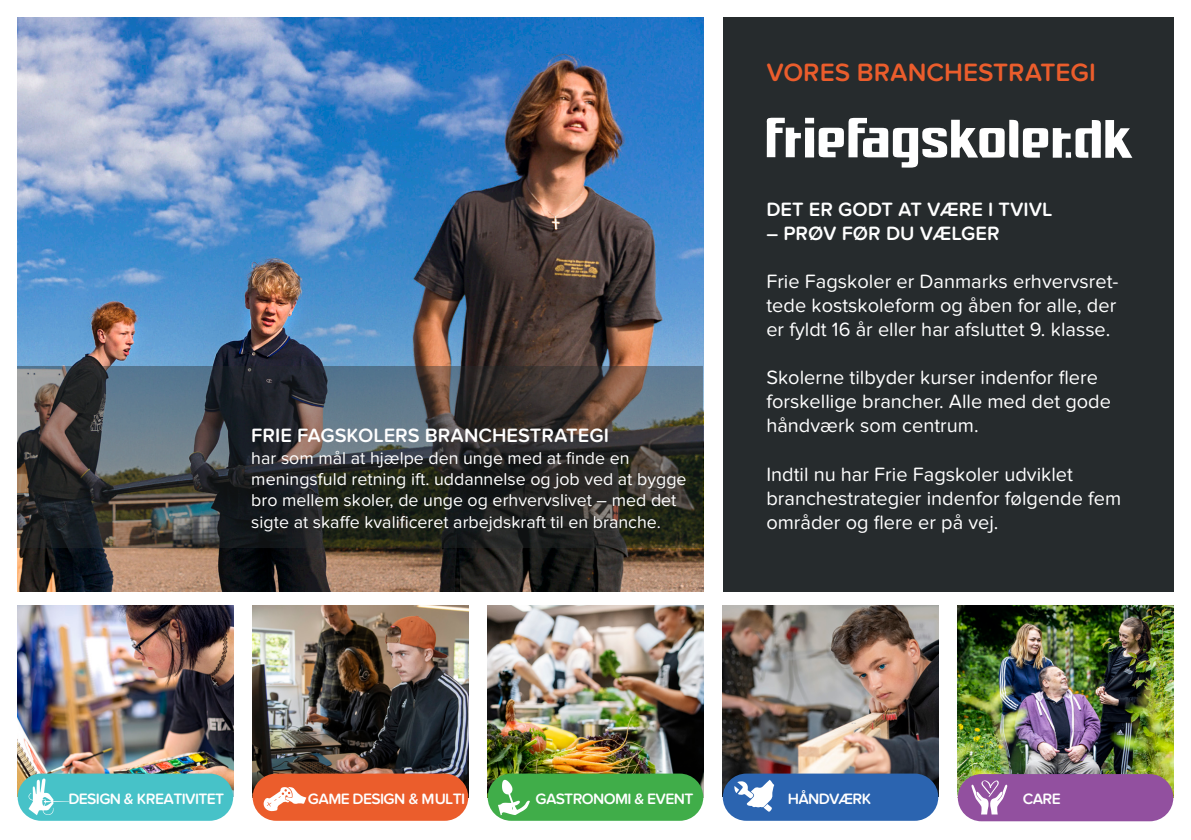
<style>
.page{position:relative;width:1191px;height:840px;background:#fff}
.page>*{position:absolute;margin:0;border:0;box-sizing:border-box;transform-origin:0 0}
.t1{font:600 26px "Proxima Nova Soft";color:#eb5d2c}
.t2{font:20px/24px "Proxima Nova Soft";color:#fff}
.t3{font:600 20px "Proxima Nova Soft";color:#fff}
.t4{font:17.8px/21.4px "Proxima Nova Soft";color:#fff}
.t5{font:600 15.6px "Proxima Nova Soft";letter-spacing:-.04em;color:#fff}
.t6{font:700 10px "Futura";letter-spacing:-.1em;color:#fff}
</style>
<div class="page">
<div style="left:723px;top:17px;width:450px;height:574px;background:#262b2d"></div>
<img style="left:18px;top:17px;width:685px;height:574px">
<img style="left:957px;top:605px;width:216px;height:187px">
<img style="left:723px;top:605px;width:215px;height:187px">
<img style="left:488px;top:605px;width:215px;height:187px">
<img style="left:253px;top:605px;width:215px;height:187px">
<img style="left:18px;top:605px;width:215px;height:187px">
<div style="left:18px;top:773px;width:215px;height:47px;background:#47c2c8;border-radius:24px"></div>
<svg style="left:28px;top:778px;width:41px;height:36px"></svg>
<div style="left:253px;top:773px;width:215px;height:47px;background:#eb5d2c;border-radius:24px"></div>
<svg style="left:263px;top:787px;width:43px;height:23px"></svg>
<div style="left:488px;top:773px;width:215px;height:47px;background:#40ad49;border-radius:24px"></div>
<svg style="left:498px;top:779px;width:32px;height:35px"></svg>
<div style="left:723px;top:773px;width:215px;height:47px;background:#2b64b0;border-radius:24px"></div>
<svg style="left:734px;top:780px;width:40px;height:31px"></svg>
<div style="left:957px;top:773px;width:216px;height:47px;background:#92509f;border-radius:24px"></div>
<svg style="left:971px;top:780px;width:36px;height:34px"></svg>
<div style="left:805px;top:128px;width:9px;height:29px;background:#fff"></div>
<div style="left:805px;top:118px;width:9px;height:5px;background:#fff"></div>
<svg style="left:766px;top:118px;width:35px;height:39px"></svg>
<svg style="left:818px;top:118px;width:314px;height:49px"></svg>
<svg style="left:18px;top:366px;width:685px;height:182px;background:#3c3f3f"></svg>
<p class="t3" style="left:251px;top:423px;width:359px">FRIE FAGSKOLERS BRANCHESTRATEGI</p>
<p class="t4" style="left:251px;top:447px;width:437px">har som mål at hjælpe den unge med at finde en meningsfuld retning ift. uddannelse og job ved at bygge bro mellem skoler, de unge og erhvervslivet – med det sigte at skaffe kvalificeret arbejdskraft til en branche.</p>
<p class="t1" style="left:766px;top:58px;width:331px">VORES BRANCHESTRATEGI</p>
<p class="t3" style="left:766px;top:198px;width:288px">DET ER GODT AT VÆRE I TVIVL</p>
<p class="t3" style="left:766px;top:222px;width:235px">– PRØV FØR DU VÆLGER</p>
<p class="t2" style="left:766px;top:270px;width:354px;text-align:justify">Frie Fagskoler er Danmarks erhvervsret&shy;tede kostskoleform og åben for alle, der er fyldt 16 år eller har afsluttet 9. klasse.</p>
<p class="t2" style="left:766px;top:366px;width:346px">Skolerne tilbyder kurser indenfor flere forskellige brancher. Alle med det gode håndværk som centrum.</p>
<p class="t2" style="left:766px;top:462px;width:356px">Indtil nu har Frie Fagskoler udviklet branchestrategier indenfor følgende fem områder og flere er på vej.</p>
<p class="t6" style="left:671px;top:788px;width:51px">Håndværk</p>
<p class="t5" style="left:787px;top:789px;width:85px">HÅNDVÆRK</p>
<p class="t5" style="left:1022px;top:789px;width:40px">CARE</p>
<p class="t6" style="left:389px;top:792px;width:90px">Gastronomi &amp; Event</p>
<p class="t5" style="left:535px;top:789px;width:159px">GASTRONOMI &amp; EVENT</p>
<p class="t5" style="left:68px;top:789px;width:157px">DESIGN &amp; KREATIVITET</p>
<p class="t5" style="left:308px;top:789px;width:159px">GAME DESIGN &amp; MULTI</p>
</div>
